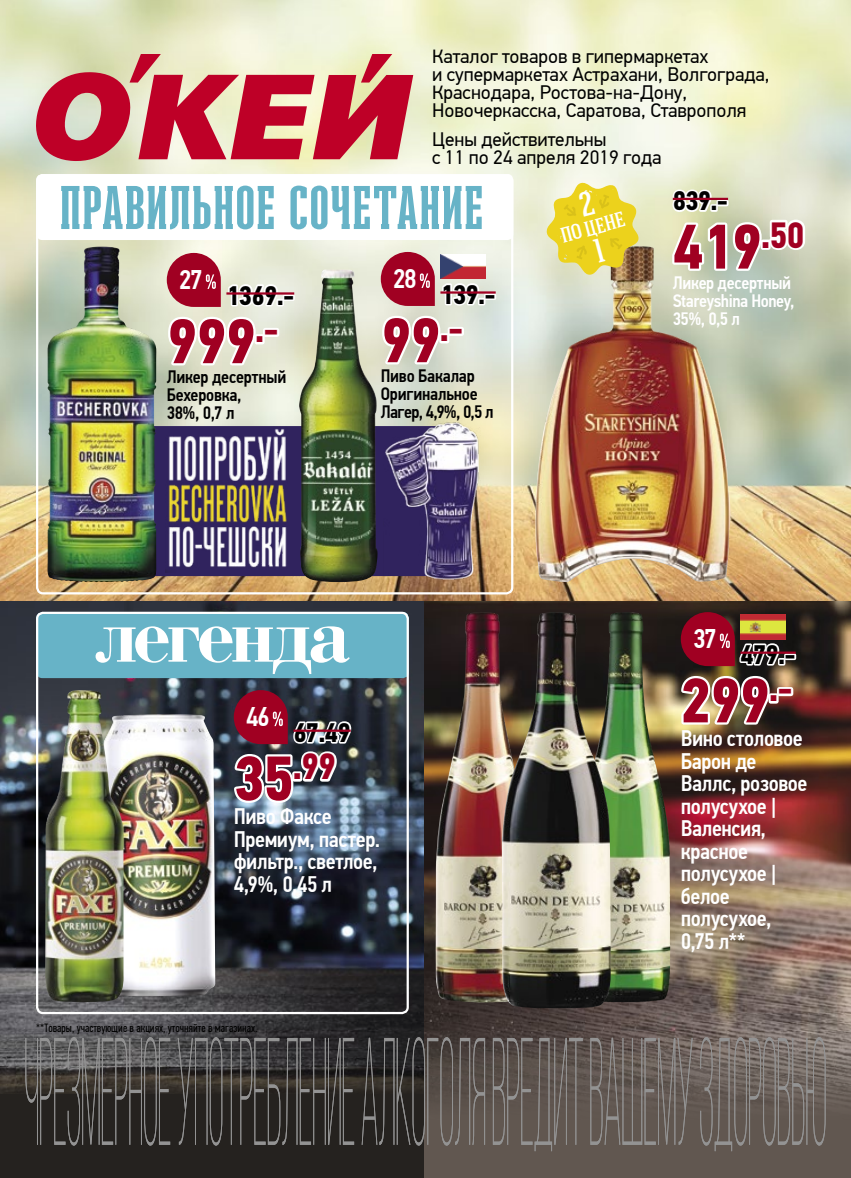
<style>
.page{position:relative;width:851px;height:1178px;background:#fff}
.page>*{position:absolute;margin:0;border:0;box-sizing:border-box;transform-origin:0 0}
.t1{font:700 78.3px "Bodoni";letter-spacing:-.045em;color:#fff}
.t2{font:700 63px "PF Din Text Cond Pro";letter-spacing:-.025em;color:#a00022}
.t3{font:700 61.5px "Ristretto Slab Pro";letter-spacing:.015em;color:#67b3c7}
.t4{font:700 36.75px "PF Din Text Cond Pro";color:#a00022}
.t5{font:700 27px "PF Din Text Cond Pro";letter-spacing:-.025em;color:#000}
.t6{font:500 27px "PF Din Text Cond Pro";letter-spacing:-.05em;color:#fff}
.t7{font:500 23.55px "Hagin Caps";color:#fff}
.t8{font:500 22.5px/22.5px "PF Din Text Cond Pro";letter-spacing:-.02em;color:#fff}
.t9{font:19.5px/18px "PF Din Text Pro";color:#000}
.t10{font:500 18px/18px "PF Din Text Cond Pro";letter-spacing:-.015em;color:#000}
.t11{font:500 18px/18px "PF Din Text Cond Pro";letter-spacing:-.025em;color:#fff}
.t12{font:12px "PF Din Text Comp Pro";color:#000}
.s1{font-size:63px}
</style>
<div class="page">
<div style="left:0;top:600px;width:424px;height:578px;background:#25221f"></div>
<img style="left:0;top:600px;width:424px;height:494px">
<div style="left:424px;top:600px;width:426px;height:578px;background:#615750"></div>
<img style="left:424px;top:600px;width:426px;height:519px">
<img style="left:0;top:0;width:850px;height:600px">
<div style="left:36px;top:612px;width:373px;height:66px;background:#67b3c7;border-radius:6px"></div>
<div style="left:36px;top:174px;width:477px;height:66px;background:#fff;border-radius:6px"></div>
<div style="left:36px;top:612px;width:373px;height:402px;border:2px solid #fff;border-radius:6px"></div>
<div style="left:142px;top:426px;width:321px;height:150px;background:#30235e;border-radius:6px"></div>
<img style="left:435px;top:612px;width:67px;height:390px">
<img style="left:610px;top:612px;width:60px;height:390px">
<img style="left:502px;top:612px;width:108px;height:396px">
<img style="left:678px;top:674px;width:93px;height:53px">
<div style="left:768px;top:693px;width:10px;height:11px;border:4px solid #fff"></div>
<div style="left:776px;top:687px;width:17px;height:9px;border:4px solid #fff"></div>
<div style="left:777px;top:658px;width:8px;height:8px;border:3px solid #fff"></div>
<div style="left:784px;top:653px;width:12px;height:7px;border:3px solid #fff"></div>
<hr style="left:740px;top:651px;width:55px;height:3px;background:#a00022">
<img style="left:780px;top:614px;width:5px;height:25px">
<svg style="left:680px;top:612px;width:100px;height:55px;background:#933d3d"></svg>
<img style="left:299px;top:269px;width:78px;height:313px">
<svg style="left:380px;top:313px;width:62px;height:54px"></svg>
<hr style="left:440px;top:291px;width:55px;height:3px;background:#a00022">
<img style="left:481px;top:254px;width:4px;height:25px">
<svg style="left:381px;top:252px;width:100px;height:55px"></svg>
<img style="left:123px;top:714px;width:92px;height:282px">
<img style="left:45px;top:690px;width:78px;height:312px">
<svg style="left:231px;top:690px;width:122px;height:115px;background:#7b6572"></svg>
<img style="left:47px;top:247px;width:109px;height:335px">
<svg style="left:166px;top:314px;width:92px;height:54px"></svg>
<hr style="left:226px;top:292px;width:68px;height:3px;background:#a00022">
<svg style="left:167px;top:253px;width:112px;height:55px;background:#ce8f93"></svg>
<img style="left:534px;top:246px;width:196px;height:337px">
<svg style="left:669px;top:188px;width:138px;height:85px"></svg>
<div style="left:710px;top:204px;width:7px;height:8px;border:3px solid #fff"></div>
<hr style="left:672px;top:198px;width:56px;height:2px;background:#a00022">
<img style="left:165px;top:426px;width:122px;height:147px">
<img style="left:383px;top:419px;width:97px;height:165px">
<svg style="left:25px;top:1037px;width:800px;height:114px"></svg>
<svg style="left:31px;top:54px;width:382px;height:108px;background:#d26f74"></svg>
<svg style="left:545px;top:182px;width:94px;height:94px;background:#e4d152"></svg>
<p class="t9" style="left:432px;top:48px;width:339px">Каталог товаров в гипермаркетах<br>и супермаркетах Астрахани, Волгограда, Краснодара, Ростова-на-Дону, Новочеркасска, Саратова, Ставрополя</p>
<p class="t9" style="left:432px;top:130px;width:231px">Цены действительны<br>с 11 по 24 апреля 2019 года</p>
<h3 class="t3" style="left:60px;top:172px;width:425px">ПРАВИЛЬНОЕ СОЧЕТАНИЕ</h3>
<h3 class="t6" style="left:179px;top:263px;width:25px">27</h3>
<h3 class="t5" style="left:226px;top:279px;width:69px">1369.-</h3>
<h3 class="t6" style="left:393px;top:262px;width:25px">28</h3>
<h3 class="t5" style="left:440px;top:278px;width:57px">139.-</h3>
<h2 class="t2" style="left:167px;top:303px;width:113px">999<sup>.-</sup></h2>
<h2 class="t2" style="left:381px;top:302px;width:84px">99<sup>.-</sup></h2>
<p class="t10" style="left:167px;top:368px;width:121px">Ликер десертный<br>Бехеровка,<br>38%, 0,7 л</p>
<p class="t10" style="left:381px;top:367px;width:114px">Пиво Бакалар<br>Оригинальное<br>Лагер, 4,9%, 0,5 л</p>
<p class="t7" style="left:556px;top:221px;width:68px;rotate:-15deg">по цене</p>
<h3 class="t5" style="left:672px;top:184px;width:57px">839.-</h3>
<h2 class="t2" style="left:672px;top:209px;width:133px">419<sup>.50</sup></h2>
<p class="t11" style="left:672px;top:274px;width:123px">Ликер десертный<br>Stareyshina Honey,<br>35%, 0,5 л</p>
<h1 class="t1" style="left:95px;top:588px;width:256px">легенда</h1>
<h3 class="t6" style="left:246px;top:701px;width:25px">46</h3>
<h3 class="t5" style="left:293px;top:716px;width:59px">67.49</h3>
<h3 class="t4" style="left:234px;top:744px;width:104px"><span class="s1">35</span>.99</h3>
<p class="t8" style="left:234px;top:805px;width:148px">Пиво Факсе<br>Премиум, пастер. фильтр., светлое,<br>4,9%, 0,45 л</p>
<p class="t12" style="left:36px;top:1022px;width:223px">**Товары, участвующие в акциях, уточняйте в магазинах.</p>
<h3 class="t6" style="left:693px;top:623px;width:25px">37</h3>
<h3 class="t5" style="left:740px;top:638px;width:57px">479.-</h3>
<h2 class="t2" style="left:680px;top:662px;width:113px">299<sup>.-</sup></h2>
<p class="t8" style="left:680px;top:727px;width:128px">Вино столовое<br>Барон де<br>Валлс, розовое полусухое |<br>Валенсия, красное полусухое | белое полусухое,<br>0,75 л**</p>
</div>
